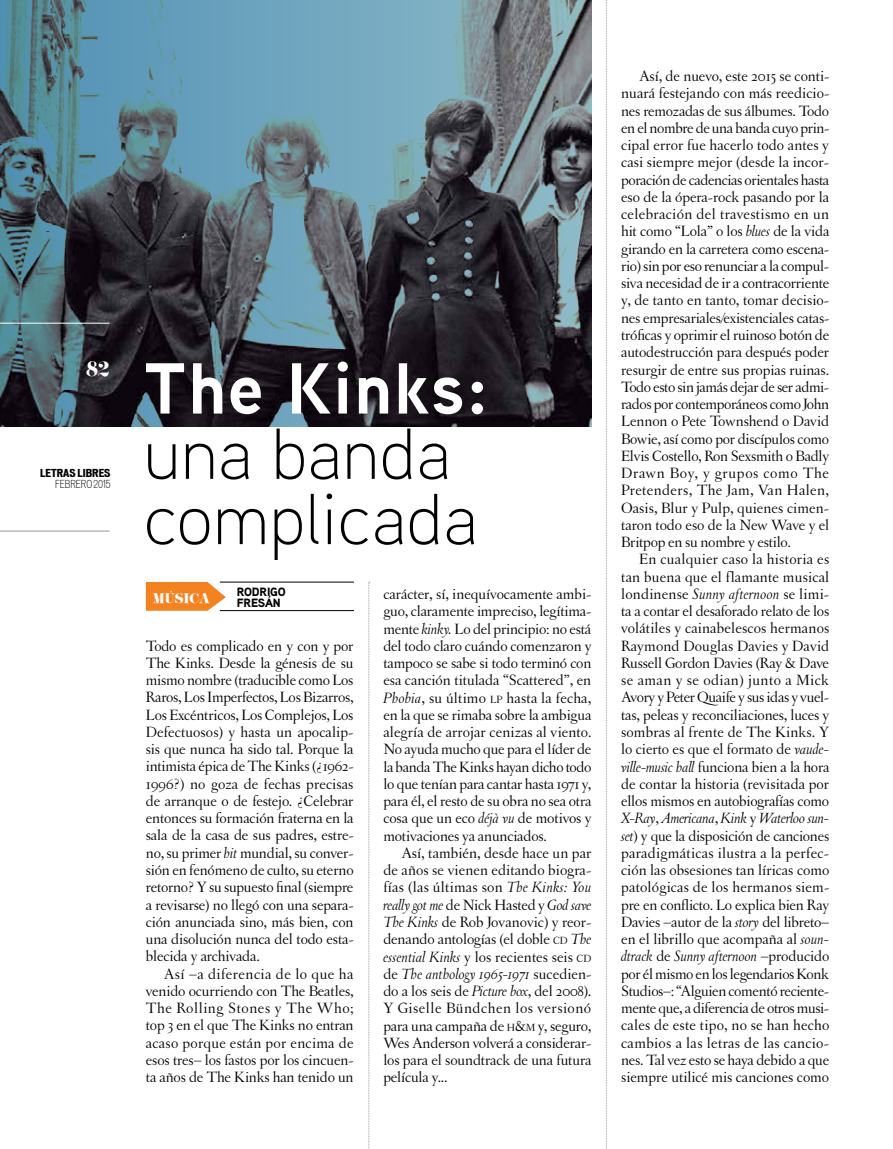
<style>
.page{position:relative;width:893px;height:1149px;background:#fff}
.page>*{position:absolute;margin:0;border:0;box-sizing:border-box;transform-origin:0 0}
.t1{font:300 72px/65.2px "Aaux Next";letter-spacing:.01em;color:#000}
.t2{font:700 72px "Aaux Next";letter-spacing:.03em;color:#fff}
.t3{font:18px "Eloquent JF";color:#fff}
.t4{font:15.75px/17.2px "Letras Oldstyle";letter-spacing:-.01em;color:#000;text-align:justify}
.t5{font:900 12px/11.2px "Aaux Pro";letter-spacing:-.01em;color:#000}
.t6{font:12px "Eloquent JF";letter-spacing:-.01em;color:#fff}
.t7{font:700 expanded 10.5px "Vonnes";color:#000}
.t8{font:300 condensed 10.5px "Vonnes";color:#000}
.s1{font-style:italic}
.s2{font-size:10.95px}
.s3{font-style:inherit}
</style>
<div class="page">
<svg style="left:606px;top:0;width:1px;height:1149px"></svg>
<hr style="left:0;top:530px;width:110px;height:1px;background:#939598">
<svg style="left:0;top:0;width:591px;height:426px;background:#4d616d"></svg>
<svg style="left:368px;top:581px;width:2px;height:568px"></svg>
<svg style="left:146px;top:581px;width:80px;height:29px;background:#f5933f"></svg>
<hr style="left:220px;top:581px;width:134px;height:1px;background:#000">
<hr style="left:220px;top:610px;width:134px;height:1px;background:#000">
<hr style="left:0;top:323px;width:110px;height:1px;background:#fff">
<p class="t3" style="left:86px;top:357px;width:25px">82</p>
<p class="t7" style="left:40px;top:466px;width:72px">LETRAS LIBRES</p>
<p class="t8" style="left:55px;top:477px;width:57px">FEBRERO 2015</p>
<h1 class="t2" style="left:144px;top:337px;width:346px">The Kinks:</h1>
<h1 class="t1" style="left:144px;top:418px;width:335px">una banda complicada</h1>
<p class="t6" style="left:153px;top:589px;width:59px">MÚSICA</p>
<p class="t5" style="left:237px;top:585px;width:50px">RODRIGO<br>FRESÁN</p>
<p class="t4" style="left:383px;top:585px;width:210px">carácter, sí, inequívocamente ambi&shy;guo, claramente impreciso, legítima&shy;mente <span class="s1">kinky.</span> Lo del principio: no está del todo claro cuándo comenzaron y tampoco se sabe si todo terminó con esa canción titulada “Scattered”, en <span class="s1">Phobia</span>, su último <span class="s2">LP</span> hasta la fecha, en la que se rimaba sobre la ambigua alegría de arrojar cenizas al viento.<br>No ayuda mucho que para el líder de la banda The Kinks hayan dicho todo lo que tenían para cantar hasta 1971 y, para él, el resto de su obra no sea otra cosa que un eco <span class="s1">déjà vu</span> de motivos y motivaciones ya anunciados.</p>
<p class="t4" style="left:383px;top:844px;width:210px;text-indent:18px">Así, también, desde hace un par de años se vienen editando biogra&shy;fías (las últimas son <span class="s1">The Kinks: You really got me</span> de Nick Hasted y <span class="s1">God save The Kinks</span> de Rob Jovanovic) y reor&shy;denando antologías (el doble <span class="s2">CD</span> <span class="s1">The essential Kinks</span> y los recientes seis <span class="s2">CD </span>de <span class="s1">The anthology 1965-1971</span> sucedien&shy;do a los seis de <span class="s1">Picture box</span>, del 2008).<br>Y Giselle Bündchen los versionó para una campaña de <span class="s2">H</span><span class="s3">&amp;</span><span class="s2">M</span> y, seguro, Wes Anderson volverá a considerar&shy;los para el soundtrack de una futura película y...</p>
<p class="t4" style="left:146px;top:636px;width:209px">Todo es complicado en y con y por The Kinks. Desde la génesis de su mismo nombre (traducible como Los Raros, Los Imperfectos, Los Bizarros, Los Excéntricos, Los Complejos, Los Defectuosos) y hasta un apocalip&shy;sis que nunca ha sido tal. Porque la intimista épica de The Kinks (¿1962- 1996?) no goza de fechas precisas de arranque o de festejo. ¿Celebrar entonces su formación fraterna en la sala de la casa de sus padres, estre&shy;no, su primer <span class="s1">hit</span> mundial, su conver&shy;sión en fenómeno de culto, su eterno retorno? Y su supuesto final (siempre a revisarse) no llegó con una separa&shy;ción anunciada sino, más bien, con una disolución nunca del todo esta&shy;blecida y archivada.</p>
<p class="t4" style="left:146px;top:964px;width:209px;text-indent:18px">Así –a diferencia de lo que ha venido ocurriendo con The Beatles, The Rolling Stones y The Who; top 3 en el que The Kinks no entran acaso porque están por encima de esos tres– los fastos por los cincuen&shy;ta años de The Kinks han tenido un</p>
<p class="t4" style="left:621px;top:67px;width:210px;text-indent:18px">Así, de nuevo, este 2015 se conti&shy;nuará festejando con más reedicio&shy;nes remozadas de sus álbumes. Todo en el nombre de una banda cuyo prin&shy;cipal error fue hacerlo todo antes y casi siempre mejor (desde la incor&shy;poración de cadencias orientales hasta eso de la ópera-rock pasando por la celebración del travestismo en un hit como “Lola” o los <span class="s1">blues</span> de la vida girando en la carretera como escena&shy;rio) sin por eso renunciar a la compul&shy;siva necesidad de ir a contracorriente y, de tanto en tanto, tomar decisio&shy;nes empresariales/existenciales catas&shy;tróficas y oprimir el ruinoso botón de autodestrucción para después poder resurgir de entre sus propias ruinas.<br>Todo esto sin jamás dejar de ser admi&shy;rados por contemporáneos como John Lennon o Pete Townshend o David Bowie, así como por discípulos como Elvis Costello, Ron Sexsmith o Badly Drawn Boy, y grupos como The Pretenders, The Jam, Van Halen, Oasis, Blur y Pulp, quienes cimen&shy;taron todo eso de la New Wave y el Britpop en su nombre y estilo.</p>
<p class="t4" style="left:621px;top:550px;width:210px;text-indent:18px">En cualquier caso la historia es tan buena que el flamante musical londinense <span class="s1">Sunny afternoon</span> se limi&shy;ta a contar el desaforado relato de los volátiles y cainabelescos hermanos Raymond Douglas Davies y David Russell Gordon Davies (Ray &amp; Dave se aman y se odian) junto a Mick Avory y Peter Quaife y sus idas y vuel&shy;tas, peleas y reconciliaciones, luces y sombras al frente de The Kinks. Y lo cierto es que el formato de <span class="s1">vaude&shy;ville-music hall</span> funciona bien a la hora de contar la historia (revisitada por ellos mismos en autobiografías como <span class="s1">X-Ray</span>, <span class="s1">Americana</span>, <span class="s1">Kink</span> y <span class="s1">Waterloo sun&shy;set</span>) y que la disposición de canciones paradigmáticas ilustra a la perfec&shy;ción las obsesiones tan líricas como patológicas de los hermanos siem&shy;pre en conflicto. Lo explica bien Ray Davies –autor de la <span class="s1">story</span> del libreto– en el librillo que acompaña al <span class="s1">soun&shy;dtrack</span> de <span class="s1">Sunny afternoon</span> –producido por él mismo en los legendarios Konk Studios–: “Alguien comentó reciente&shy;mente que, a diferencia de otros musi&shy;cales de este tipo, no se han hecho cambios a las letras de las cancio&shy;nes. Tal vez esto se haya debido a que siempre utilicé mis canciones como</p>
</div>
